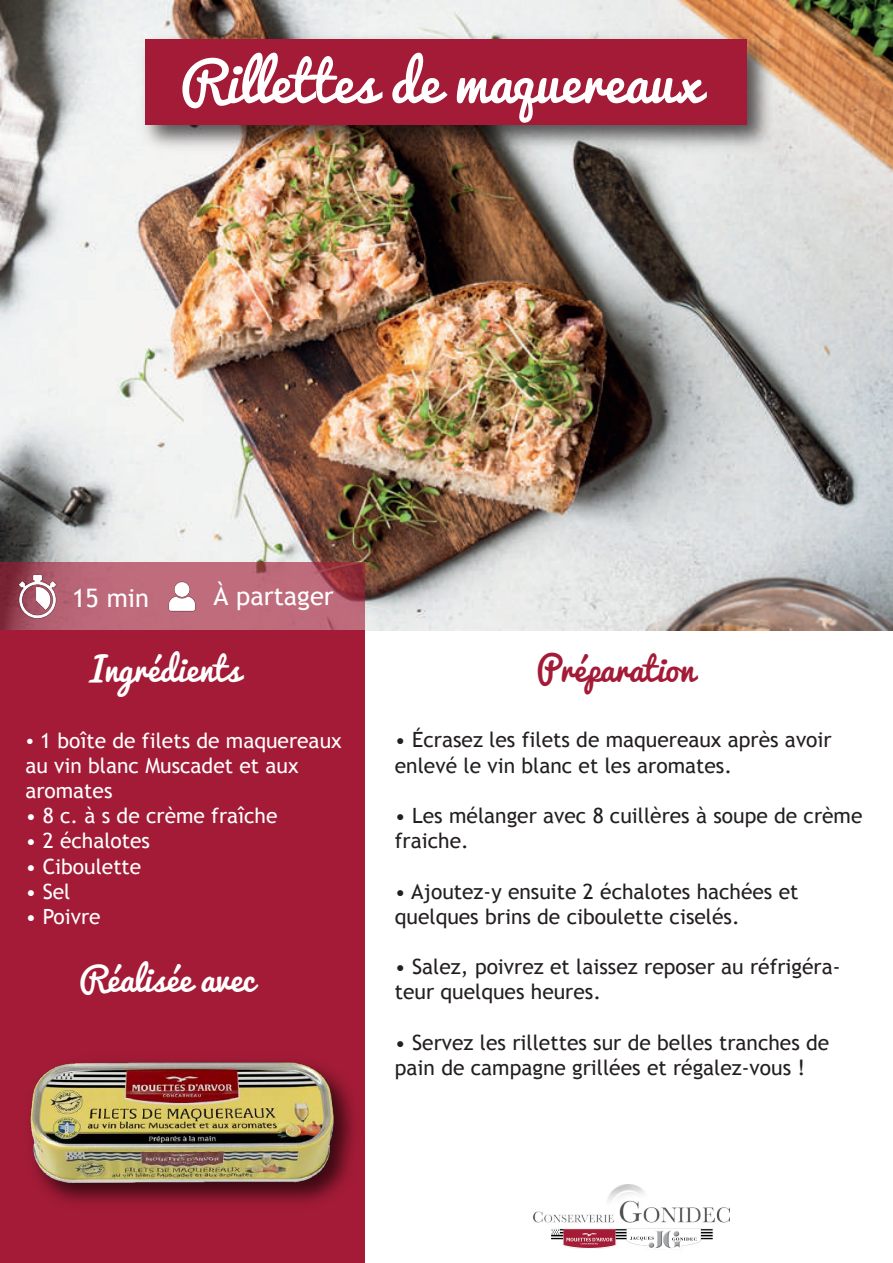
<style>
.page{position:relative;width:893px;height:1263px;background:#fff}
.page>*{position:absolute;margin:0;border:0;box-sizing:border-box;transform-origin:0 0}
.t1{font:54px "Pacifico";color:#fff}
.t2{font:33px "Pacifico";color:#fff}
.t3{font:33px "Pacifico";color:#a31b37}
.t4{font:25.5px "Trebuchet MS";color:#fff}
.t5{font:21px/25.2px "Trebuchet MS";color:#231f20}
.t6{font:21px/25.2px "Trebuchet MS";color:#fff}
.s1{font-family:"Montserrat"}
</style>
<div class="page">
<img style="left:0;top:0;width:892px;height:630px">
<div style="left:0;top:631px;width:364px;height:632px;background:#a31b37"></div>
<img style="left:133px;top:28px;width:648px;height:130px">
<div style="left:146px;top:40px;width:601px;height:85px;background:#a31b37"></div>
<img style="left:533px;top:1184px;width:197px;height:65px">
<svg style="left:75px;top:562px;width:289px;height:69px;background:#b86374"></svg>
<img style="left:0;top:559px;width:75px;height:72px">
<img style="left:151px;top:565px;width:62px;height:63px">
<img style="left:351px;top:1050px;width:14px;height:165px">
<img style="left:30px;top:1061px;width:321px;height:142px">
<h1 class="t1" style="left:181px;top:53px;width:522px">Rillettes de maquereaux</h1>
<p class="t4" style="left:72px;top:583px;width:78px">15 min</p>
<p class="t4" style="left:213px;top:581px;width:122px">À partager</p>
<h2 class="t2" style="left:90px;top:651px;width:152px">Ingrédients</h2>
<p class="t6" style="left:25px;top:728px;width:318px"><span class="s1">•</span> 1 boîte de filets de maquereaux au vin blanc Muscadet et aux aromates</p>
<p class="t6" style="left:25px;top:803px;width:254px">• 8 c. à s de crème fraîche</p>
<p class="t6" style="left:25px;top:828px;width:126px">• 2 échalotes</p>
<p class="t6" style="left:25px;top:854px;width:118px">• Ciboulette</p>
<p class="t6" style="left:25px;top:879px;width:47px">• Sel</p>
<p class="t6" style="left:25px;top:904px;width:77px">• Poivre</p>
<h2 class="t2" style="left:80px;top:961px;width:177px">Réalisée avec</h2>
<h2 class="t3" style="left:536px;top:651px;width:159px">Préparation</h2>
<p class="t5" style="left:395px;top:728px;width:438px">• Écrasez les filets de maquereaux après avoir enlevé le vin blanc et les aromates.</p>
<p class="t5" style="left:395px;top:803px;width:469px">• Les mélanger avec 8 cuillères à soupe de crème fraiche.</p>
<p class="t5" style="left:395px;top:879px;width:405px">• Ajoutez-y ensuite 2 échalotes hachées et quelques brins de ciboulette ciselés.</p>
<p class="t5" style="left:395px;top:954px;width:447px">• Salez, poivrez et laissez reposer au réfrigéra&shy;teur quelques heures.</p>
<p class="t5" style="left:395px;top:1030px;width:436px">• Servez les rillettes sur de belles tranches de pain de campagne grillées et régalez-vous !</p>
</div>
